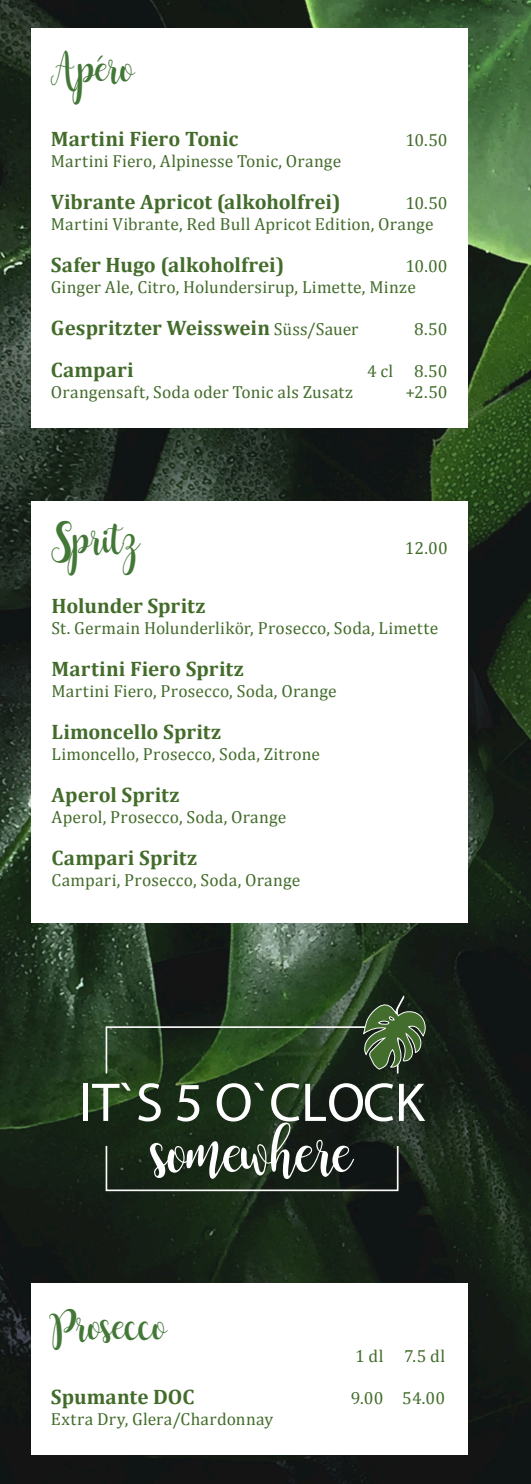
<style>
.page{position:relative;width:531px;height:1484px;background:#fff}
.page>*{position:absolute;margin:0;border:0;box-sizing:border-box;transform-origin:0 0}
.t1{font:55.12px "Myriad Pro";color:#fff}
.t2{font:52.32px "Buttercup Sample";color:#fff}
.Titel{font:35px "Buttercup Sample";color:#437737}
.Gang_Titel{font:35px "Buttercup Sample";color:#437737}
.Beschrieb{font:700 21px "Cambria";letter-spacing:.005em;color:#436c2b}
.Titel-2{font:700 21px "Cambria";letter-spacing:.005em;color:#436c2b}
.Beschrieb-2{font:17.5px "Cambria";letter-spacing:.01em;color:#436c2b}
.Titel-3{font:17.5px "Cambria";letter-spacing:.01em;color:#436c2b}
.s1{font-weight:400;font-size:17.5px}
</style>
<div class="page">
<img style="left:0;top:0;width:531px;height:1483px">
<div style="left:31px;top:1282px;width:436px;height:171px;background:#fff"></div>
<div style="left:31px;top:29px;width:436px;height:399px;background:#fff"></div>
<div style="left:31px;top:501px;width:437px;height:421px;background:#fff"></div>
<svg style="left:105px;top:1025px;width:294px;height:166px"></svg>
<svg style="left:363px;top:994px;width:63px;height:76px"></svg>
<p class="Titel" style="left:51px;top:50px;width:84px">Apéro</p>
<p class="Titel-2" style="left:51px;top:126px;width:189px">Martini Fiero Tonic</p>
<p class="Titel-3" style="left:405px;top:129px;width:44px">10.50</p>
<p class="Beschrieb-2" style="left:51px;top:150px;width:292px">Martini Fiero, Alpinesse Tonic, Orange</p>
<p class="Beschrieb" style="left:51px;top:189px;width:291px">Vibrante Apricot (alkoholfrei)</p>
<p class="Beschrieb-2" style="left:405px;top:192px;width:44px">10.50</p>
<p class="Beschrieb-2" style="left:51px;top:213px;width:384px">Martini Vibrante, Red Bull Apricot Edition, Orange</p>
<p class="Beschrieb" style="left:51px;top:252px;width:235px">Safer Hugo (alkoholfrei)</p>
<p class="Beschrieb-2" style="left:405px;top:255px;width:44px">10.00</p>
<p class="Beschrieb-2" style="left:51px;top:276px;width:366px">Ginger Ale, Citro, Holundersirup, Limette, Minze</p>
<p class="Titel-2" style="left:51px;top:315px;width:309px">Gespritzter Weisswein <span class="s1">Süss/Sauer</span></p>
<p class="Titel-3" style="left:414px;top:318px;width:35px">8.50</p>
<p class="Beschrieb" style="left:51px;top:357px;width:84px">Campari</p>
<p class="Beschrieb-2" style="left:367px;top:360px;width:82px">4 cl 8.50</p>
<p class="Beschrieb-2" style="left:51px;top:381px;width:304px">Orangensaft, Soda oder Tonic als Zusatz</p>
<p class="Beschrieb-2" style="left:405px;top:381px;width:44px">+2.50</p>
<p class="Titel" style="left:52px;top:521px;width:89px">Spritz</p>
<p class="Titel-3" style="left:405px;top:537px;width:45px">12.00</p>
<p class="Titel-2" style="left:52px;top:592px;width:155px">Holunder Spritz</p>
<p class="Titel-3" style="left:52px;top:617px;width:388px">St. Germain Holunderlikör, Prosecco, Soda, Limette</p>
<p class="Titel-2" style="left:52px;top:655px;width:194px">Martini Fiero Spritz</p>
<p class="Beschrieb-2" style="left:52px;top:680px;width:287px">Martini Fiero, Prosecco, Soda, Orange</p>
<p class="Beschrieb" style="left:52px;top:718px;width:171px">Limoncello Spritz</p>
<p class="Beschrieb-2" style="left:52px;top:743px;width:270px">Limoncello, Prosecco, Soda, Zitrone</p>
<p class="Titel-2" style="left:52px;top:781px;width:130px">Aperol Spritz</p>
<p class="Titel-3" style="left:52px;top:806px;width:236px">Aperol, Prosecco, Soda, Orange</p>
<p class="Beschrieb" style="left:52px;top:844px;width:147px">Campari Spritz</p>
<p class="Beschrieb-2" style="left:52px;top:869px;width:250px">Campari, Prosecco, Soda, Orange</p>
<h1 class="t1" style="left:79px;top:1068px;width:347px">IT`S 5 O`CLOCK</h1>
<h2 class="t2" style="left:151px;top:1126px;width:201px">somewhere</h2>
<p class="Gang_Titel" style="left:51px;top:1308px;width:116px">Prosecco</p>
<p class="Titel-3" style="left:355px;top:1345px;width:92px">1 dl 7.5 dl</p>
<p class="Beschrieb" style="left:51px;top:1384px;width:145px">Spumante DOC</p>
<p class="Beschrieb-2" style="left:351px;top:1387px;width:96px">9.00 54.00</p>
<p class="Beschrieb-2" style="left:51px;top:1408px;width:224px">Extra Dry, Glera/Chardonnay</p>
</div>
